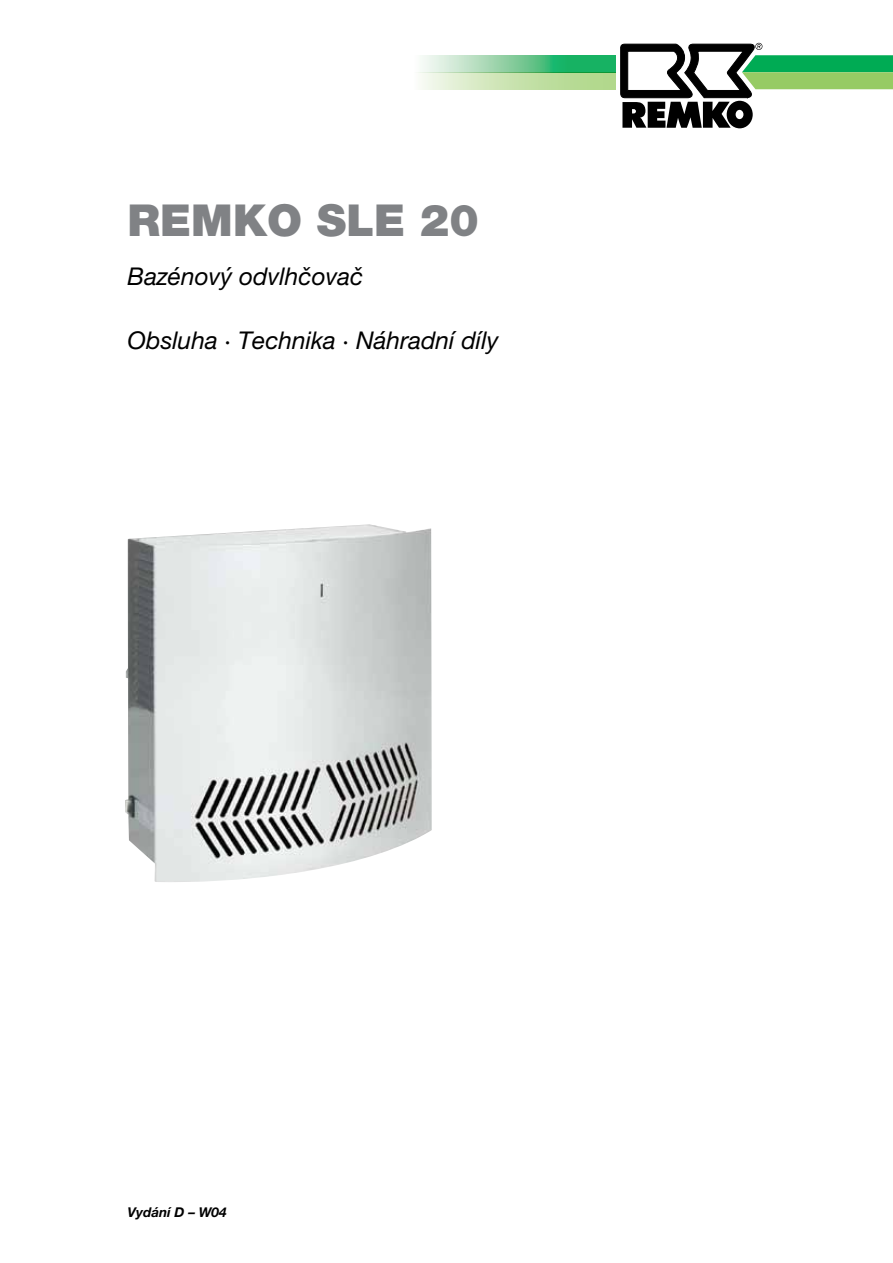
<style>
.page{position:relative;width:893px;height:1263px;background:#fff}
.page>*{position:absolute;margin:0;border:0;box-sizing:border-box;transform-origin:0 0}
.t1{font:900 44.1px "Helvetica Neue LT Pro";color:#808285}
.t2{font:italic 24.45px "Helvetica Neue LT Pro";color:#000}
.t3{font:italic 700 13.5px "Helvetica Neue LT Pro";color:#000}
</style>
<div class="page">
<img style="left:125px;top:524px;width:307px;height:358px">
<svg style="left:422px;top:55px;width:194px;height:17px;background:#74cc9a"></svg>
<svg style="left:620px;top:43px;width:273px;height:85px"></svg>
<svg style="left:417px;top:72px;width:199px;height:17px;background:#c6e2b0"></svg>
<h1 class="t1" style="left:128px;top:194px;width:353px">REMKO SLE 20</h1>
<p class="t2" style="left:128px;top:262px;width:237px">Bazénový odvlhčovač</p>
<p class="t2" style="left:128px;top:326px;width:373px">Obsluha · Technika · Náhradní díly</p>
<p class="t3" style="left:128px;top:1204px;width:101px">Vydání D – W04</p>
</div>
